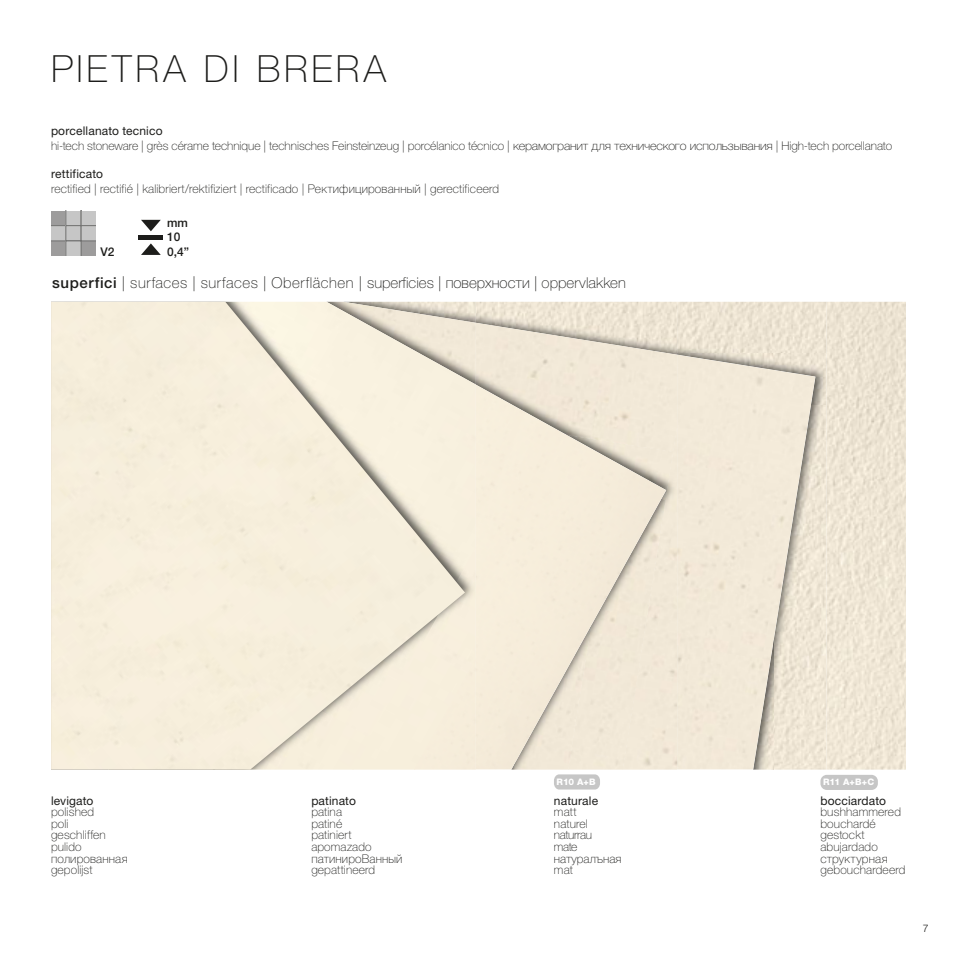
<style>
.page{position:relative;width:957px;height:957px;background:#fff}
.page>*{position:absolute;margin:0;border:0;box-sizing:border-box;transform-origin:0 0}
.t1{font:100 37.5px "Helvetica Neue";letter-spacing:.1em;color:#1d1d1b}
.t2{font:100 15px "Helvetica Neue";letter-spacing:.03em;color:#1d1d1b}
.t3{font:100 12px/11.6px "Helvetica Neue";letter-spacing:.01em;color:#1d1d1b}
.t4{font:100 12px "Helvetica Neue LTCYR";letter-spacing:.015em;color:#1d1d1b}
.t5{font:12px "Helvetica Neue";letter-spacing:.01em;color:#1d1d1b}
.t6{font:100 12px/11.6px "Helvetica Neue";letter-spacing:-.015em;color:#1d1d1b}
.t7{font:500 12px/14.4px "Helvetica Neue";color:#1d1d1b}
.t8{font:300 10.5px "Helvetica Neue";color:#1d1d1b}
.t9{font:800 9px "Helvetica Neue";letter-spacing:-.015em;color:#fff}
.s1{font-weight:400}
.s2{font-family:"Helvetica Neue LTCYR"}
.s3{font-weight:500}
</style>
<div class="page">
<img style="left:826px;top:302px;width:80px;height:467px">
<img style="left:677px;top:302px;width:149px;height:51px">
<img style="left:677px;top:353px;width:149px;height:52px">
<img style="left:815px;top:405px;width:11px;height:364px">
<img style="left:677px;top:355px;width:138px;height:414px">
<img style="left:476px;top:302px;width:201px;height:21px">
<img style="left:476px;top:323px;width:201px;height:81px">
<img style="left:666px;top:435px;width:7px;height:65px">
<img style="left:476px;top:384px;width:190px;height:385px">
<img style="left:465px;top:512px;width:11px;height:116px">
<div style="left:51px;top:302px;width:414px;height:467px;background:#f7efdc"></div>
<svg style="left:141px;top:220px;width:20px;height:11px"></svg>
<svg style="left:141px;top:243px;width:20px;height:12px"></svg>
<div style="left:138px;top:235px;width:25px;height:5px;background:#1d1d1b"></div>
<svg style="left:51px;top:211px;width:45px;height:45px;background:#b1b1b1"></svg>
<svg style="left:554px;top:774px;width:46px;height:15px"></svg>
<div style="left:820px;top:775px;width:58px;height:15px;background:#c6c6c6;border-radius:6px"></div>
<h1 class="t1" style="left:51px;top:55px;width:336px">PIETRA DI BRERA</h1>
<p class="t3" style="left:51px;top:125px;width:842px;line-height:14.4px"><span class="s1">porcellanato tecnico<br></span>hi-tech stoneware | grès cérame technique | technisches Feinsteinzeug | porcélanico técnico | <span class="s2">керамогранит для технического использывания</span> | High-tech porcellanato</p>
<p class="t3" style="left:51px;top:168px;width:450px;line-height:14.4px"><span class="s1">rettificato<br></span>rectified | rectifié | kalibriert/rektifiziert | rectificado | <span class="s2">Pектифицированный</span> | gerectificeerd</p>
<p class="t7" style="left:167px;top:217px;width:22px">mm<br>10</p>
<p class="t7" style="left:100px;top:245px;width:16px">V2</p>
<p class="t7" style="left:167px;top:245px;width:24px">0,4”</p>
<p class="t2" style="left:52px;top:277px;width:575px"><span class="s3">superfici</span> | surfaces | surfaces | Oberflächen | superficies | <span class="s2">поверхности</span> | oppervlakken</p>
<p class="t5" style="left:51px;top:796px;width:44px">levigato</p>
<p class="t3" style="left:51px;top:807px;width:56px">polished poli geschliffen pulido</p>
<p class="t4" style="left:51px;top:851px;width:78px">полированная</p>
<p class="t3" style="left:51px;top:865px;width:43px">gepolijst</p>
<p class="t5" style="left:311px;top:796px;width:46px">patinato</p>
<p class="t3" style="left:311px;top:807px;width:62px">patina patiné patiniert apomazado</p>
<p class="t4" style="left:311px;top:851px;width:93px">патиниpoBaнный</p>
<p class="t3" style="left:311px;top:865px;width:65px">gepattineerd</p>
<p class="t9" style="left:556px;top:778px;width:40px">R10 A+B</p>
<p class="t5" style="left:554px;top:796px;width:46px">naturale</p>
<p class="t6" style="left:554px;top:807px;width:40px">matt naturel naturrau mate</p>
<p class="t4" style="left:554px;top:851px;width:69px">натуралъная</p>
<p class="t3" style="left:554px;top:865px;width:20px">mat</p>
<p class="t9" style="left:823px;top:779px;width:53px">R11 A+B+C</p>
<p class="t5" style="left:820px;top:796px;width:67px">bocciardato</p>
<p class="t3" style="left:820px;top:807px;width:82px">bushhammered bouchardé gestockt abujardado</p>
<p class="t4" style="left:820px;top:851px;width:69px">структурная</p>
<p class="t3" style="left:820px;top:865px;width:87px">gebouchardeerd</p>
<p class="t8" style="left:923px;top:924px;width:7px">7</p>
</div>
